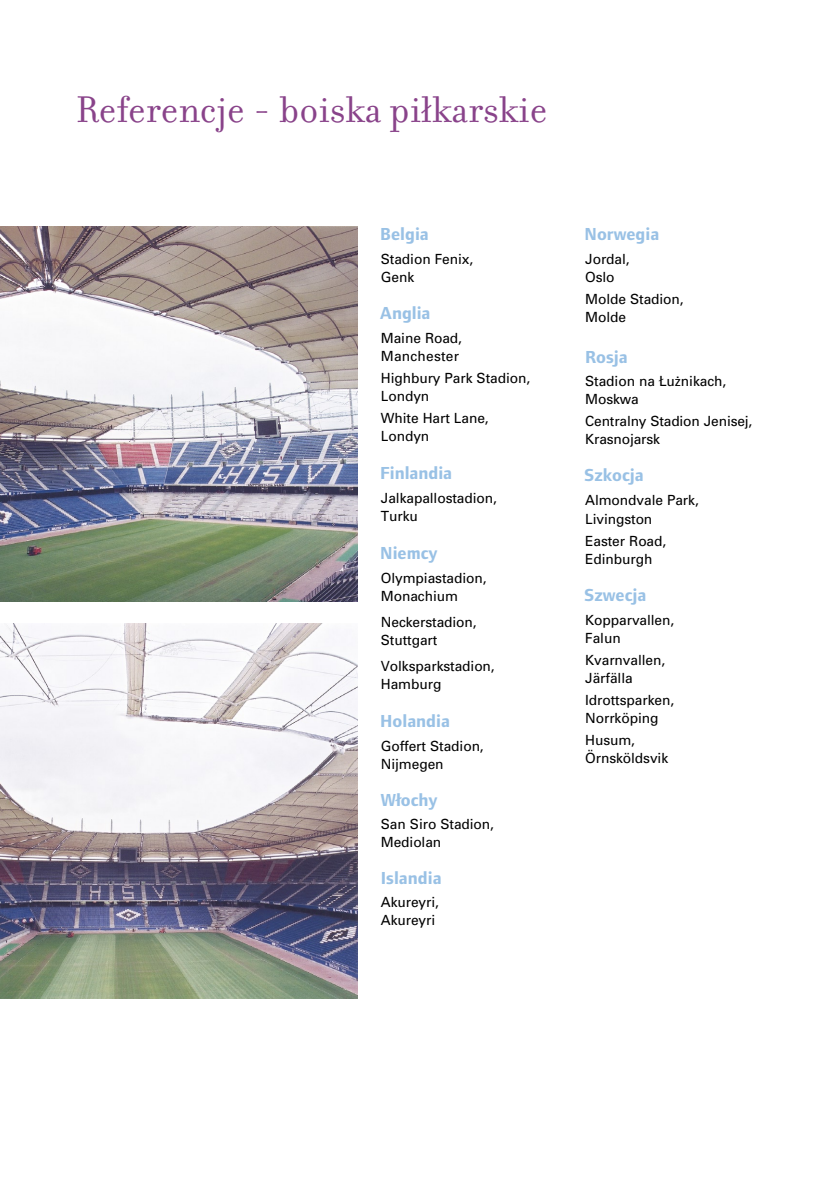
<style>
.page{position:relative;width:840px;height:1191px;background:#fff}
.page>*{position:absolute;margin:0;border:0;box-sizing:border-box;transform-origin:0 0}
.t1{font:40px "Filosofia CE Regular";color:#89438a}
.t2{font:700 18px "Foundry Form Sans";color:#99c1e5}
.t3{font:14px/18px "Punivers";letter-spacing:-.005em;color:#000}
.t4{font:14px/18px "Punivers";letter-spacing:.015em;color:#000}
</style>
<div class="page">
<img style="left:0;top:624px;width:357px;height:374px">
<img style="left:0;top:227px;width:357px;height:374px">
<h1 class="t1" style="left:76px;top:87px;width:472px">Referencje - boiska piłkarskie</h1>
<p class="t2" style="left:380px;top:223px;width:50px">Belgia</p>
<p class="t3" style="left:380px;top:249px;width:94px">Stadion Fenix,<br>Genk</p>
<p class="t2" style="left:380px;top:303px;width:52px">Anglia</p>
<p class="t4" style="left:380px;top:329px;width:83px">Maine Road,<br>Manchester</p>
<p class="t3" style="left:380px;top:369px;width:151px">Highbury Park Stadion,<br>Londyn</p>
<p class="t3" style="left:380px;top:409px;width:109px">White Hart Lane,<br>Londyn</p>
<p class="t2" style="left:380px;top:463px;width:73px">Finlandia</p>
<p class="t3" style="left:380px;top:489px;width:118px">Jalkapallostadion,<br>Turku</p>
<p class="t2" style="left:380px;top:542px;width:59px">Niemcy</p>
<p class="t3" style="left:380px;top:568px;width:107px">Olympiastadion,<br>Monachium</p>
<p class="t3" style="left:380px;top:612px;width:97px">Neckerstadion,<br>Stuttgart</p>
<p class="t3" style="left:380px;top:656px;width:115px">Volksparkstadion,<br>Hamburg</p>
<p class="t2" style="left:380px;top:710px;width:71px">Holandia</p>
<p class="t3" style="left:380px;top:736px;width:104px">Goffert Stadion,<br>Nijmegen</p>
<p class="t2" style="left:380px;top:790px;width:58px">Włochy</p>
<p class="t3" style="left:380px;top:814px;width:115px">San Siro Stadion,<br>Mediolan</p>
<p class="t2" style="left:380px;top:868px;width:62px">Islandia</p>
<p class="t3" style="left:380px;top:892px;width:60px">Akureyri,<br>Akureyri</p>
<p class="t2" style="left:584px;top:223px;width:76px">Norwegia</p>
<p class="t3" style="left:585px;top:249px;width:46px">Jordal,<br>Oslo</p>
<p class="t3" style="left:585px;top:289px;width:100px">Molde Stadion,<br>Molde</p>
<p class="t2" style="left:585px;top:347px;width:44px">Rosja</p>
<p class="t3" style="left:585px;top:371px;width:142px">Stadion na ¸u˝nikach,<br>Moskwa</p>
<p class="t3" style="left:585px;top:411px;width:169px">Centralny Stadion Jenisej,<br>Krasnojarsk</p>
<p class="t2" style="left:584px;top:465px;width:61px">Szkocja</p>
<p class="t3" style="left:585px;top:491px;width:115px">Almondvale Park,<br>Livingston</p>
<p class="t3" style="left:585px;top:531px;width:83px">Easter Road,<br>Edinburgh</p>
<p class="t2" style="left:584px;top:585px;width:63px">Szwecja</p>
<p class="t3" style="left:585px;top:611px;width:90px">Kopparvallen,<br>Falun</p>
<p class="t3" style="left:585px;top:651px;width:81px">Kvarnvallen,<br>Järfälla</p>
<p class="t3" style="left:585px;top:691px;width:90px">Idrottsparken,<br>Norrköping</p>
<p class="t3" style="left:585px;top:731px;width:84px">Husum,<br>Örnsköldsvik</p>
</div>
